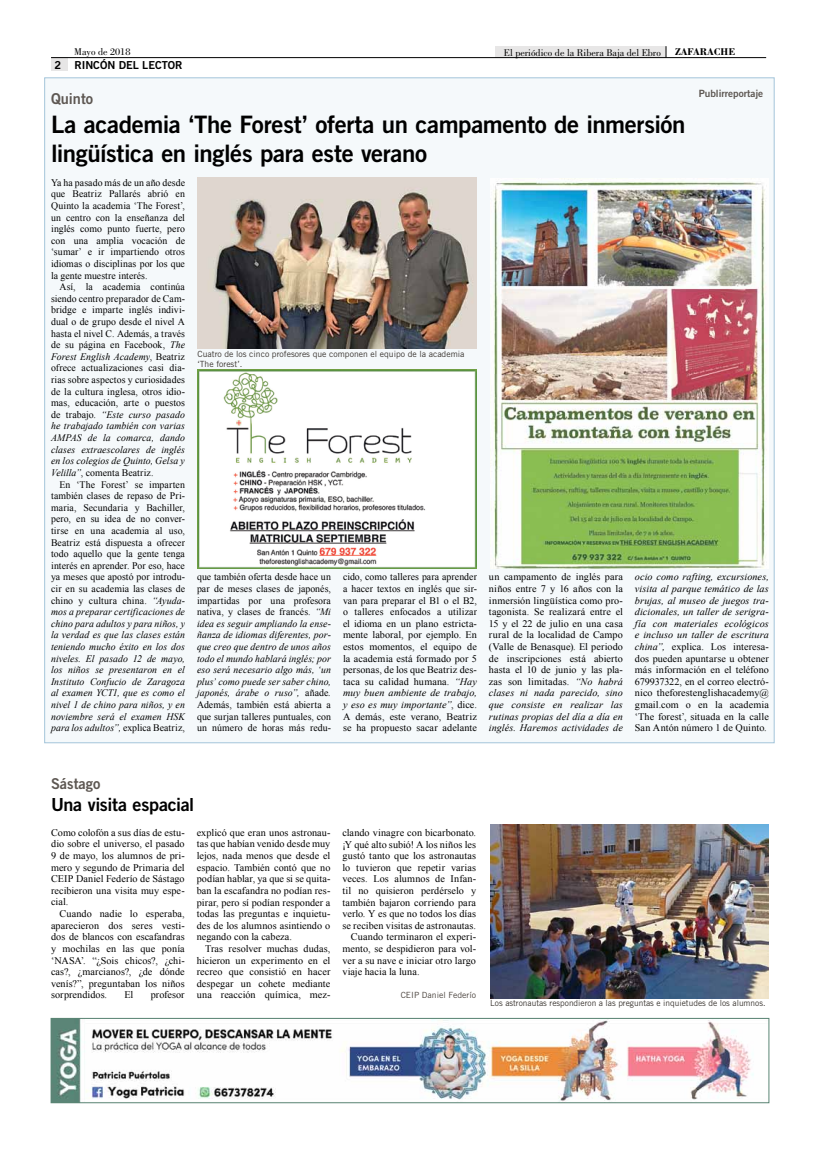
<style>
.page{position:relative;width:820px;height:1163px;background:#fff}
.page>*{position:absolute;margin:0;border:0;box-sizing:border-box;transform-origin:0 0}
.t1{font:24px/28.8px "Trade Gothic LT Std Bd 2";letter-spacing:-.015em;color:#000}
.t2{font:18px "Trade Gothic LT Std Bd 2";letter-spacing:-.02em;color:#000}
.t3{font:15px "Trade Gothic Bold Two";color:#5d5752}
.t4{font:11px "Trade Gothic LT Std Bd 2";color:#000}
.t5{font:10.1px/11.6px "Times New Roman";letter-spacing:.005em;color:#000;text-align:justify}
.t6{font:10.1px "Bodoni Std";color:#000}
.t7{font:700 10.1px "Bodoni Std";color:#000}
.t8{font:10px/11.6px "Times New Roman";letter-spacing:.005em;color:#000;text-align:justify}
.t9{font:italic 10px/11.6px "Times New Roman";letter-spacing:.005em;color:#000;text-align:justify}
.t10{font:10px "Trade Gothic Bold Two";color:#5d5752}
.t11{font:8.5px/10.2px "Trade Gothic LT Std";color:#39342f}
.t12{font:8.5px "Trade Gothic LT Std";color:#4a433d}
.s1{font-style:italic}
.s2{font-size:10.1px}
.s3{font-style:normal;font-size:10.1px}
.s4{font-style:normal}
</style>
<div class="page">
<div style="left:51px;top:58px;width:16px;height:13px;background:#e7e6e6"></div>
<div style="left:495px;top:46px;width:170px;height:12px;background:#e7e6e6"></div>
<hr style="left:51px;top:57px;width:714px;height:1px;background:#000">
<svg style="left:665px;top:46px;width:1px;height:12px"></svg>
<div style="left:45px;top:78px;width:729px;height:664px;background:#f5f9fb;border:1px solid #a4c5da"></div>
<img style="left:490px;top:824px;width:278px;height:174px">
<img style="left:494px;top:181px;width:272px;height:387px">
<img style="left:197px;top:178px;width:279px;height:170px">
<img style="left:53px;top:1019px;width:701px;height:81px">
<div style="left:51px;top:1017px;width:718px;height:85px;border:1px solid #5a8574"></div>
<img style="left:197px;top:369px;width:279px;height:199px">
<p class="t6" style="left:74px;top:46px;width:58px">Mayo de 2018</p>
<p class="t7" style="left:674px;top:46px;width:62px">ZAFARACHE</p>
<p class="t4" style="left:55px;top:58px;width:129px">2 RINCÓN DEL LECTOR</p>
<p class="t6" style="left:503px;top:47px;width:158px">El periódico de la Ribera Baja del Ebro</p>
<h3 class="t3" style="left:51px;top:90px;width:44px">Quinto</h3>
<h1 class="t1" style="left:51px;top:110px;width:635px">La academia ‘The Forest’ oferta un campamento de inmersión lingüística en inglés para este verano</h1>
<p class="t10" style="left:698px;top:87px;width:66px">Publirreportaje</p>
<p class="t8" style="left:51px;top:176px;width:135px">Ya ha pasado más de un año desde que Beatriz Pallarés abrió en Quinto la academia ‘The Forest’, un centro con la enseñanza del inglés como punto fuerte, pero con una amplia vocación de ‘sumar’ e ir impartiendo otros idiomas o disciplinas por los que la gente muestre interés.</p>
<p class="t8" style="left:51px;top:281px;width:135px;text-indent:9px">Así, la academia continúa siendo centro preparador de Cam&shy;bridge e imparte inglés indivi&shy;dual o de grupo desde el nivel A hasta el nivel C. Además, a través de su página en Facebook, <span class="s1">The Forest English Academy</span>, Beatriz ofrece actualizaciones casi dia&shy;rias sobre aspectos y curiosidades de la cultura inglesa, <span class="s2">otros idio-</span></p>
<p class="t5" style="left:51px;top:396px;width:135px">mas, educación, arte o puestos</p>
<p class="t9" style="left:51px;top:408px;width:135px"><span class="s3">de trabajo.</span> “Este curso pasado he trabajado también con varias AMPAS de la comarca, dando clases extraescolares de inglés en los colegios de Quinto, Gelsa y Velilla”<span class="s4">, comenta Beatriz.</span></p>
<p class="t8" style="left:51px;top:478px;width:135px;text-indent:9px">En ‘The Forest’ se imparten también clases de repaso de Pri&shy;maria, Secundaria y Bachiller, pero, en su idea de no conver&shy;tirse en una academia al uso, Beatriz está dispuesta a ofrecer todo aquello que la gente tenga interés en aprender. Por eso, hace ya meses que apostó por introdu&shy;cir en su academia las clases de chino y cultura china. <span class="s1">“Ayuda&shy;mos a preparar certificaciones de chino para adultos y para niños, y la verdad es que las clases están teniendo mucho éxito en los dos niveles. El pasado 12 de mayo, los niños se presentaron en el Instituto Confucio de Zaragoza al examen YCT1, que es como el nivel 1 de chino para niños, y en noviembre será el examen HSK para los adultos”,</span> explica Beatriz,</p>
<p class="t11" style="left:197px;top:348px;width:268px">Cuatro de los cinco profesores que componen el equipo de la academia ‘The forest’.</p>
<p class="t9" style="left:197px;top:571px;width:135px"><span class="s4">que también oferta desde hace un par de meses clases de japonés, impartidas por una profesora nativa, y clases de francés.</span> “Mi idea es seguir ampliando la ense&shy;ñanza de idiomas diferentes, por&shy;que creo que dentro de unos años todo el mundo hablará inglés; por eso será necesario algo más, ‘un plus’ como puede ser saber chino, japonés, árabe o ruso”, <span class="s4">añade</span>.<br><span class="s4">Además, también está abierta a que surjan talleres puntuales, con un número de horas más redu-</span></p>
<p class="t8" style="left:343px;top:571px;width:135px">cido, como talleres para aprender a hacer textos en inglés que sir&shy;van para preparar el B1 o el B2, o talleres enfocados a utilizar el idioma en un plano estricta&shy;mente laboral, por ejemplo. En estos momentos, el equipo de la academia está formado por 5 personas, de los que Beatriz des&shy;taca su calidad humana. <span class="s1">“Hay muy buen ambiente de trabajo, y eso es muy importante”</span>, dice.<br>A demás, este verano, Beatriz se ha propuesto sacar adelante</p>
<p class="t8" style="left:489px;top:571px;width:135px">un campamento de inglés para niños entre 7 y 16 años con la inmersión lingüística como pro&shy;tagonista. Se realizará entre el 15 y el 22 de julio en una casa rural de la localidad de Campo (Valle de Benasque). El periodo de inscripciones está abierto hasta el 10 de junio y las pla&shy;zas son limitadas. <span class="s1">“No habrá clases ni nada parecido, sino que consiste en realizar las rutinas propias del día a día en inglés. Haremos actividades de</span></p>
<p class="t8" style="left:634px;top:571px;width:135px"><span class="s1">ocio como rafting, excursiones, visita al parque temático de las brujas, al museo de juegos tra&shy;dicionales, un taller de serigra&shy;fía con materiales ecológicos e incluso un taller de escritura china”,</span> explica. Los interesa&shy;dos pueden apuntarse u obtener más información en el teléfono 679937322, en el correo electró&shy;nico theforestenglishacademy@ gmail.com o en la academia ‘The forest’, situada en la calle San Antón número 1 de Quinto.</p>
<h3 class="t3" style="left:51px;top:774px;width:51px">Sástago</h3>
<h2 class="t2" style="left:51px;top:793px;width:145px">Una visita espacial</h2>
<p class="t5" style="left:51px;top:826px;width:135px">Como colofón a sus días de estu&shy;dio sobre el universo, el pasado 9 de mayo, los alumnos de pri&shy;mero y segundo de Primaria del CEIP Daniel Federío de Sástago recibieron una visita muy espe&shy;cial.</p>
<p class="t5" style="left:51px;top:907px;width:135px;text-indent:9px">Cuando nadie lo esperaba, aparecieron dos seres vesti&shy;dos de blancos con escafandras y mochilas en las que ponía ‘NASA’. “¿Sois chicos?, ¿chi&shy;cas?, ¿marcianos?, ¿de dónde venís?”, preguntaban los niños sorprendidos.</p>
<p class="t5" style="left:124px;top:988px;width:10px">El</p>
<p class="t5" style="left:151px;top:988px;width:35px">profesor</p>
<p class="t5" style="left:197px;top:826px;width:135px">explicó que eran unos astronau&shy;tas que habían venido desde muy lejos, nada menos que desde el espacio. También contó que no podían hablar, ya que si se quita&shy;ban la escafandra no podían res&shy;pirar, pero sí podían responder a todas las preguntas e inquietu&shy;des de los alumnos asintiendo o negando con la cabeza.</p>
<p class="t5" style="left:197px;top:942px;width:135px;text-indent:9px">Tras resolver muchas dudas, hicieron un experimento en el recreo que consistió en hacer despegar un cohete mediante una reacción química, mez-</p>
<p class="t5" style="left:342px;top:826px;width:135px">clando vinagre con bicarbonato.</p>
<p class="t5" style="left:342px;top:837px;width:135px">¡Y qué alto subió! A los niños les</p>
<p class="t5" style="left:342px;top:849px;width:135px">gustó tanto que los astronautas</p>
<p class="t5" style="left:342px;top:861px;width:135px">lo tuvieron que repetir varias</p>
<p class="t5" style="left:342px;top:872px;width:135px">veces. Los alumnos de Infan-</p>
<p class="t5" style="left:342px;top:884px;width:135px">til no quisieron perdérselo y</p>
<p class="t5" style="left:342px;top:895px;width:135px">también bajaron corriendo para</p>
<p class="t5" style="left:342px;top:907px;width:135px">verlo. Y es que no todos los días</p>
<p class="t5" style="left:342px;top:919px;width:135px">se reciben visitas de astronautas.</p>
<p class="t5" style="left:351px;top:930px;width:127px">Cuando terminaron el experi-</p>
<p class="t5" style="left:342px;top:942px;width:135px">mento, se despidieron para vol-</p>
<p class="t5" style="left:342px;top:953px;width:135px">ver a su nave e iniciar otro largo</p>
<p class="t5" style="left:342px;top:965px;width:79px">viaje hacia la luna.</p>
<p class="t12" style="left:400px;top:989px;width:77px">CEIP Daniel Federío</p>
<p class="t11" style="left:490px;top:997px;width:277px">Los astronautas respondieron a las preguntas e inquietudes de los alumnos.</p>
</div>
